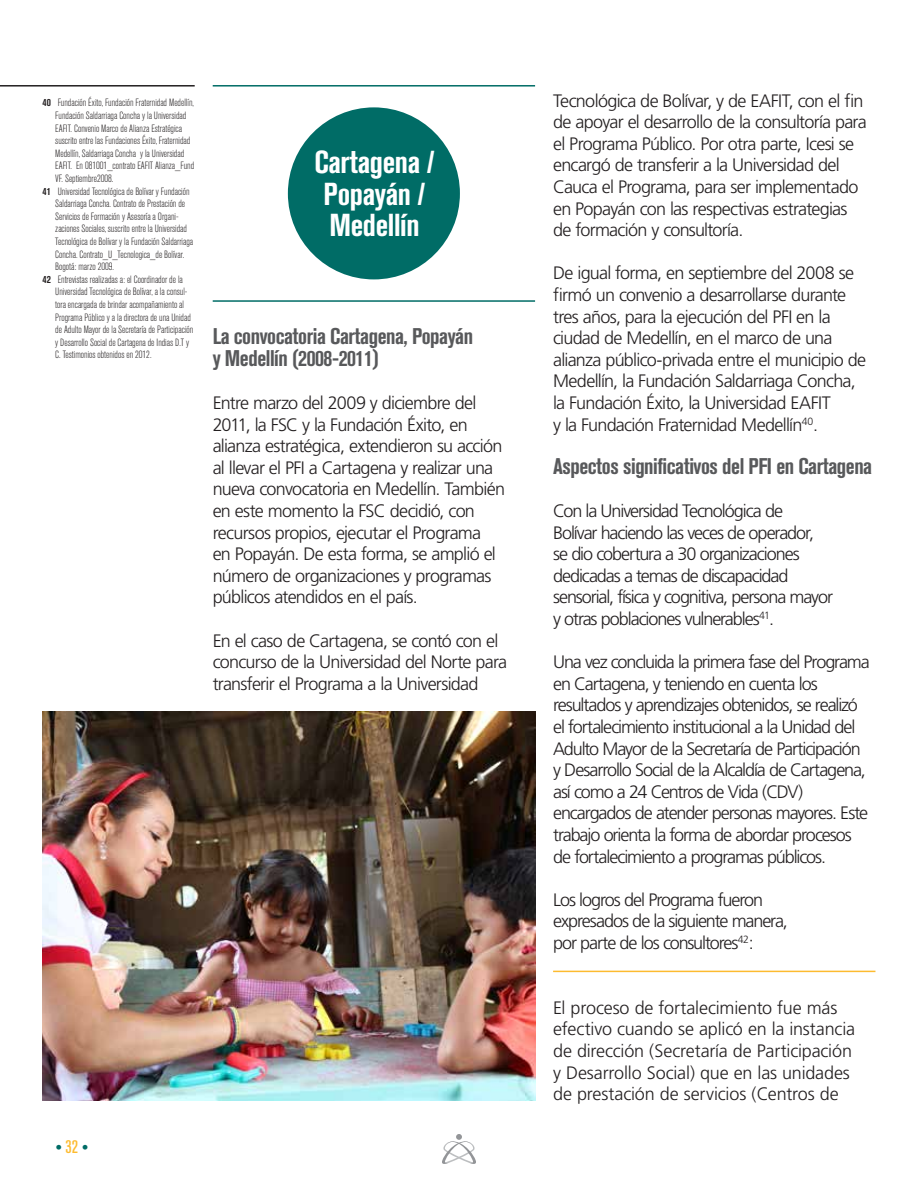
<style>
.page{position:relative;width:918px;height:1188px;background:#fff}
.page>*{position:absolute;margin:0;border:0;box-sizing:border-box;transform-origin:0 0}
.t1{font:700 condensed 31.5px/31.5px "Akzidenz Grotesk BQ";letter-spacing:-.01em;color:#fff}
.t2{font:700 condensed 22.5px/21.6px "Akzidenz Grotesk BQ";letter-spacing:-.02em;color:#58595b}
.t3{font:300 18px/21.6px "Frutiger";letter-spacing:-.045em;color:#231f20}
.t4{font:300 18px/21.6px "Frutiger";letter-spacing:-.01em;color:#231f20}
.t5{font:700 13.5px "Avenir Next LT Pro";color:#006c66}
.t6{font:300 condensed 10.5px "Akzidenz Grotesk BQ";color:#231f20}
.s1{font-weight:700}
.s2{font-family:"Akzidenz Grotesk BQ Md Cnd Alt";font-weight:400;font-size:18px;color:#fdbb30}
</style>
<div class="page">
<svg style="left:442px;top:1134px;width:34px;height:30px"></svg>
<div style="left:288px;top:107px;width:172px;height:172px;background:#006c66;border-radius:50%"></div>
<hr style="left:213px;top:85px;width:322px;height:2px;background:#006c66">
<hr style="left:0;top:85px;width:195px;height:2px;background:#231f20">
<hr style="left:213px;top:300px;width:322px;height:2px;background:#006c66">
<hr style="left:553px;top:971px;width:322px;height:1px;background:#fdbb30">
<img style="left:43px;top:711px;width:492px;height:389px">
<p class="t6" style="left:43px;top:97px;width:153px"><span class="s1">40</span> Fundación Éxito, Fundación Fraternidad Medellín,</p>
<p class="t6" style="left:55px;top:110px;width:133px">Fundación Saldarriaga Concha y la Universidad</p>
<p class="t6" style="left:55px;top:122px;width:128px">EAFIT. Convenio Marco de Alianza Estratégica</p>
<p class="t6" style="left:55px;top:135px;width:137px">suscrito entre las Fundaciones Éxito, Fraternidad</p>
<p class="t6" style="left:55px;top:148px;width:130px">Medellín, Saldarriaga Concha y la Universidad</p>
<p class="t6" style="left:55px;top:160px;width:140px">EAFIT. En 081001_contrato EAFIT Alianza_Fund</p>
<p class="t6" style="left:55px;top:173px;width:60px">VF. Septiembre2008.</p>
<p class="t6" style="left:43px;top:185px;width:149px"><span class="s1">41</span> Universidad Tecnológica de Bolívar y Fundación</p>
<p class="t6" style="left:55px;top:198px;width:131px">Saldarriaga Concha. Contrato de Prestación de</p>
<p class="t6" style="left:55px;top:211px;width:125px">Servicios de Formación y Asesoría a Organi-</p>
<p class="t6" style="left:55px;top:223px;width:133px">zaciones Sociales, suscrito entre la Universidad</p>
<p class="t6" style="left:55px;top:236px;width:139px">Tecnológica de Bolívar y la Fundación Saldarriaga</p>
<p class="t6" style="left:55px;top:248px;width:131px">Concha. Contrato_U_Tecnologica_de Bolívar.</p>
<p class="t6" style="left:55px;top:261px;width:60px">Bogotá: marzo 2009.</p>
<p class="t6" style="left:43px;top:274px;width:142px"><span class="s1">42</span> Entrevistas realizadas a: el Coordinador de la</p>
<p class="t6" style="left:55px;top:286px;width:134px">Universidad Tecnológica de Bolívar, a la consul-</p>
<p class="t6" style="left:55px;top:299px;width:130px">tora encargada de brindar acompañamiento al</p>
<p class="t6" style="left:55px;top:311px;width:137px">Programa Público y a la directora de una Unidad</p>
<p class="t6" style="left:55px;top:324px;width:140px">de Adulto Mayor de la Secretaría de Participación</p>
<p class="t6" style="left:55px;top:337px;width:135px">y Desarrollo Social de Cartagena de Indias D.T y</p>
<p class="t6" style="left:55px;top:349px;width:98px">C. Testimonios obtenidos en 2012.</p>
<h2 class="t1" style="left:314px;top:146px;width:122px">Cartagena /<br>Popayán /<br>Medellín</h2>
<h3 class="t2" style="left:213px;top:326px;width:262px">La convocatoria Cartagena, Popayán y Medellín (2008-2011)</h3>
<p class="t3" style="left:213px;top:392px;width:294px">Entre marzo del 2009 y diciembre del 2011, la FSC y la Fundación Éxito, en alianza estratégica, extendieron su acción al llevar el PFI a Cartagena y realizar una nueva convocatoria en Medellín. También en este momento la FSC decidió, con recursos propios, ejecutar el Programa<br>en Popayán. De esta forma, se amplió el número de organizaciones y programas públicos atendidos en el país.</p>
<p class="t3" style="left:213px;top:630px;width:296px">En el caso de Cartagena, se contó con el concurso de la Universidad del Norte para transferir el Programa a la Universidad</p>
<p class="t5" style="left:55px;top:1139px;width:34px">• <span class="s2">32</span> •</p>
<p class="t3" style="left:553px;top:90px;width:315px">Tecnológica de Bolívar, y de EAFIT, con el fin de apoyar el desarrollo de la consultoría para el Programa Público. Por otra parte, Icesi se encargó de transferir a la Universidad del Cauca el Programa, para ser implementado en Popayán con las respectivas estrategias de formación y consultoría.</p>
<p class="t3" style="left:553px;top:263px;width:315px">De igual forma, en septiembre del 2008 se firmó un convenio a desarrollarse durante tres años, para la ejecución del PFI en la ciudad de Medellín, en el marco de una alianza público-privada entre el municipio de Medellín, la Fundación Saldarriaga Concha, la Fundación Éxito, la Universidad EAFIT<br>y la Fundación Fraternidad Medellín<sup>40</sup>.</p>
<h3 class="t2" style="left:553px;top:455px;width:321px">Aspectos significativos del PFI en Cartagena</h3>
<p class="t3" style="left:553px;top:500px;width:281px">Con la Universidad Tecnológica de<br>Bolívar haciendo las veces de operador, se dio cobertura a 30 organizaciones dedicadas a temas de discapacidad sensorial, física y cognitiva, persona mayor y otras poblaciones vulnerables<sup>41</sup>.</p>
<p class="t3" style="left:553px;top:651px;width:318px">Una vez concluida la primera fase del Programa en Cartagena, y teniendo en cuenta los resultados y aprendizajes obtenidos, se realizó el fortalecimiento institucional a la Unidad del Adulto Mayor de la Secretaría de Participación y Desarrollo Social de la Alcaldía de Cartagena, así como a 24 Centros de Vida (CDV) encargados de atender personas mayores. Este trabajo orienta la forma de abordar procesos de fortalecimiento a programas públicos.</p>
<p class="t3" style="left:553px;top:889px;width:236px">Los logros del Programa fueron expresados de la siguiente manera, por parte de los consultores<sup>42</sup>:</p>
<p class="t4" style="left:553px;top:997px;width:303px">El proceso de fortalecimiento fue más efectivo cuando se aplicó en la instancia de dirección (Secretaría de Participación y Desarrollo Social) que en las unidades de prestación de servicios (Centros de</p>
</div>
